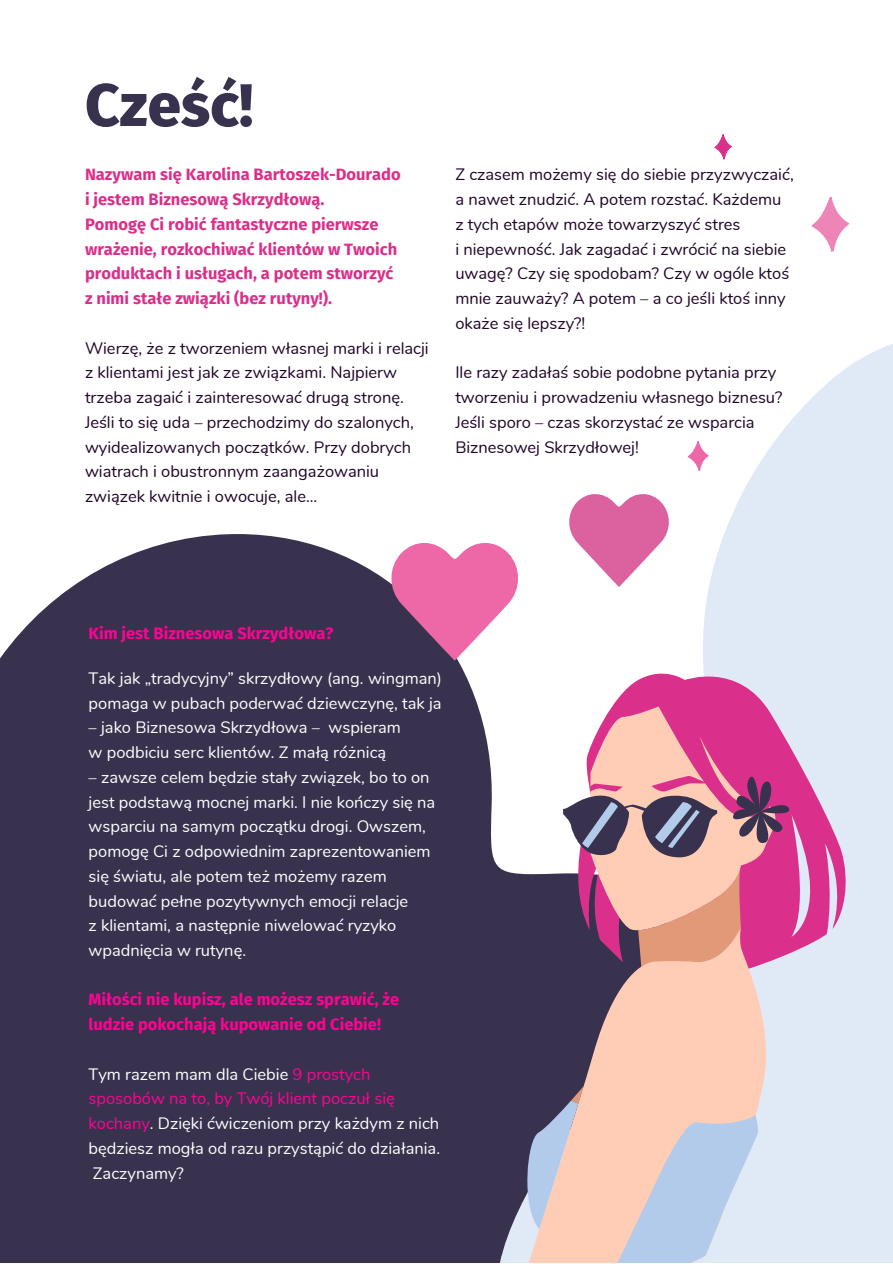
<style>
.page{position:relative;width:893px;height:1264px;background:#fff}
.page>*{position:absolute;margin:0;border:0;box-sizing:border-box;transform-origin:0 0}
.t1{font:800 60px "Fira Sans";color:#38324f}
.t2{font:16.5px/24.8px "Nunito";color:#1f0426}
.t3{font:16.5px/24.8px "Nunito";color:#fff}
.t4{font:700 16.5px/24.8px "Fira Sans";color:#da2f8a}
.t5{font:700 16.5px/24.8px "Fira Sans";color:#ff0392}
.s1{color:#ff0392}
</style>
<div class="page">
<div style="left:0;top:534px;width:492px;height:728px;background:#38324f"></div>
<svg style="left:492px;top:344px;width:400px;height:918px;fill:#e0eaf7"></svg>
<svg style="left:577px;top:673px;width:268px;height:304px;background:#df9bc9"></svg>
<svg style="left:526px;top:706px;width:257px;height:556px"></svg>
<svg style="left:563px;top:767px;width:229px;height:90px;background:#d47b9c"></svg>
<svg style="left:520px;top:801px;width:239px;height:461px;background:#c1a2a5"></svg>
<svg style="left:811px;top:197px;width:38px;height:55px"></svg>
<svg style="left:714px;top:134px;width:18px;height:26px"></svg>
<svg style="left:687px;top:440px;width:22px;height:31px"></svg>
<svg style="left:388px;top:539px;width:133px;height:121px"></svg>
<svg style="left:566px;top:491px;width:105px;height:96px"></svg>
<h1 class="t1" style="left:85px;top:70px;width:170px">Cześć!</h1>
<p class="t4" style="left:85px;top:162px;width:317px">Nazywam się Karolina Bartoszek-Dourado i jestem Biznesową Skrzydłową.<br>Pomogę Ci robić fantastyczne pierwsze wrażenie, rozkochiwać klientów w Twoich produktach i usługach, a potem stworzyć z nimi stałe związki (bez rutyny!).</p>
<p class="t2" style="left:85px;top:336px;width:345px">Wierzę, że z tworzeniem własnej marki i relacji z klientami jest jak ze związkami. Najpierw trzeba zagaić i zainteresować drugą stronę.<br>Jeśli to się uda – przechodzimy do szalonych, wyidealizowanych początków. Przy dobrych wiatrach i obustronnym zaangażowaniu związek kwitnie i owocuje, ale...</p>
<p class="t2" style="left:455px;top:163px;width:340px">Z czasem możemy się do siebie przyzwyczaić, a nawet znudzić. A potem rozstać. Każdemu z tych etapów może towarzyszyć stres<br>i niepewność. Jak zagadać i zwrócić na siebie uwagę? Czy się spodobam? Czy w ogóle ktoś mnie zauważy? A potem – a co jeśli ktoś inny okaże się lepszy?!</p>
<p class="t2" style="left:455px;top:360px;width:328px">Ile razy zadałaś sobie podobne pytania przy tworzeniu i prowadzeniu własnego biznesu?<br>Jeśli sporo – czas skorzystać ze wsparcia Biznesowej Skrzydłowej!</p>
<p class="t5" style="left:89px;top:621px;width:246px">Kim jest Biznesowa Skrzydłowa?</p>
<p class="t3" style="left:89px;top:666px;width:355px">Tak jak „tradycyjny” skrzydłowy (ang. wingman) pomaga w pubach poderwać dziewczynę, tak ja</p>
<p class="t3" style="left:89px;top:715px;width:314px">– jako Biznesowa Skrzydłowa – wspieram w podbiciu serc klientów. Z małą różnicą</p>
<p class="t3" style="left:89px;top:765px;width:348px">– zawsze celem będzie stały związek, bo to on jest podstawą mocnej marki. I nie kończy się na wsparciu na samym początku drogi. Owszem, pomogę Ci z odpowiednim zaprezentowaniem się światu, ale potem też możemy razem budować pełne pozytywnych emocji relacje<br>z klientami, a następnie niwelować ryzyko wpadnięcia w rutynę.</p>
<p class="t5" style="left:89px;top:987px;width:312px">Miłości nie kupisz, ale możesz sprawić, że ludzie pokochają kupowanie od Ciebie!</p>
<p class="t3" style="left:89px;top:1061px;width:353px">Tym razem mam dla Ciebie <span class="s1">9 prostych sposobów na to, by Twój klient poczuł się kochany</span>. Dzięki ćwiczeniom przy każdym z nich będziesz mogła od razu przystąpić do działania.<br>Zaczynamy?</p>
</div>
